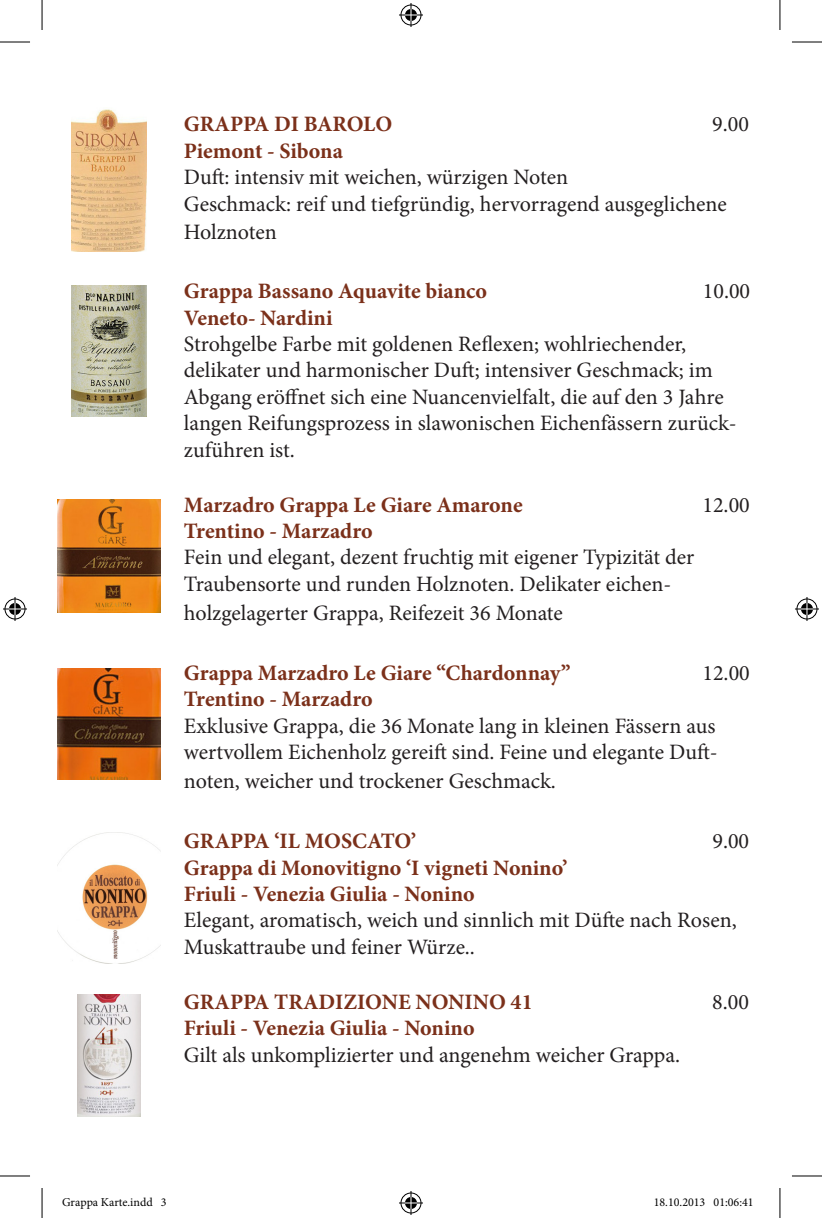
<style>
.page{position:relative;width:822px;height:1218px;background:#fff}
.page>*{position:absolute;margin:0;border:0;box-sizing:border-box;transform-origin:0 0}
.t1{font:22px/26.4px "Minion Pro";color:#231f20}
.t2{font:700 22px/26.4px "Minion Pro";color:#7b301a}
.t3{font:12px "Minion Pro";color:#000}
</style>
<div class="page">
<img style="left:72px;top:109px;width:74px;height:143px">
<img style="left:72px;top:286px;width:74px;height:131px">
<img style="left:57px;top:668px;width:103px;height:112px">
<img style="left:57px;top:500px;width:103px;height:113px">
<img style="left:57px;top:832px;width:103px;height:131px">
<img style="left:78px;top:994px;width:62px;height:122px">
<hr style="left:0;top:42px;width:30px;height:1px;background:#000">
<hr style="left:791px;top:42px;width:30px;height:1px;background:#000">
<hr style="left:0;top:1176px;width:30px;height:1px;background:#000">
<hr style="left:791px;top:1176px;width:30px;height:1px;background:#000">
<hr style="left:42px;top:0;width:1px;height:30px;background:#000">
<hr style="left:42px;top:1188px;width:1px;height:30px;background:#000">
<hr style="left:779px;top:0;width:1px;height:30px;background:#000">
<hr style="left:779px;top:1188px;width:1px;height:30px;background:#000">
<svg style="left:399px;top:3px;width:24px;height:24px"></svg>
<svg style="left:399px;top:1191px;width:24px;height:24px"></svg>
<svg style="left:3px;top:597px;width:24px;height:24px"></svg>
<svg style="left:795px;top:597px;width:23px;height:24px"></svg>
<div style="left:713px;top:1198px;width:5px;height:8px;border:1px solid #fff;border-radius:50%"></div>
<svg style="left:714px;top:1198px;width:4px;height:8px"></svg>
<p class="t2" style="left:184px;top:111px;width:210px">GRAPPA DI BAROLO</p>
<p class="t1" style="left:711px;top:111px;width:38px">9.00</p>
<p class="t2" style="left:184px;top:137px;width:161px">Piemont - Sibona</p>
<p class="t1" style="left:184px;top:164px;width:544px">Duft: intensiv mit weichen, würzigen Noten<br>Geschmack: reif und tiefgründig, hervorragend ausgeglichene</p>
<p class="t1" style="left:184px;top:219px;width:95px">Holznoten</p>
<p class="t2" style="left:184px;top:278px;width:304px">Grappa Bassano Aquavite bianco</p>
<p class="t1" style="left:702px;top:278px;width:49px">10.00</p>
<p class="t2" style="left:184px;top:304px;width:150px">Veneto- Nardini</p>
<p class="t1" style="left:184px;top:331px;width:554px">Strohgelbe Farbe mit goldenen Reflexen; wohlriechender, delikater und harmonischer Duft; intensiver Geschmack; im Abgang eröffnet sich eine Nuancenvielfalt, die auf den 3 Jahre langen Reifungsprozess in slawonischen Eichenfässern zurück&shy;zuführen ist.</p>
<p class="t2" style="left:184px;top:491px;width:340px">Marzadro Grappa Le Giare Amarone</p>
<p class="t1" style="left:702px;top:491px;width:49px">12.00</p>
<p class="t2" style="left:184px;top:517px;width:190px">Trentino - Marzadro</p>
<p class="t1" style="left:184px;top:544px;width:511px">Fein und elegant, dezent fruchtig mit eigener Typizität der<br>Traubensorte und runden Holznoten. Delikater eichen-</p>
<p class="t1" style="left:184px;top:599px;width:380px">holzgelagerter Grappa, Reifezeit 36 Monate</p>
<p class="t2" style="left:184px;top:659px;width:388px">Grappa Marzadro Le Giare “Chardonnay”</p>
<p class="t1" style="left:702px;top:660px;width:49px">12.00</p>
<p class="t2" style="left:184px;top:686px;width:190px">Trentino - Marzadro</p>
<p class="t1" style="left:184px;top:712px;width:535px">Exklusive Grappa, die 36 Monate lang in kleinen Fässern aus wertvollem Eichenholz gereift sind. Feine und elegante Duft-</p>
<p class="t1" style="left:184px;top:768px;width:373px">noten, weicher und trockener Geschmack.</p>
<p class="t2" style="left:184px;top:828px;width:233px">GRAPPA ‘IL MOSCATO’</p>
<p class="t1" style="left:712px;top:828px;width:38px">9.00</p>
<p class="t2" style="left:184px;top:854px;width:385px">Grappa di Monovitigno ‘I vigneti Nonino’<br>Friuli - Venezia Giulia - Nonino</p>
<p class="t1" style="left:184px;top:907px;width:554px">Elegant, aromatisch, weich und sinnlich mit Düfte nach Rosen,<br>Muskattraube und feiner Würze..</p>
<p class="t2" style="left:184px;top:988px;width:350px">GRAPPA TRADIZIONE NONINO 41</p>
<p class="t1" style="left:711px;top:988px;width:38px">8.00</p>
<p class="t2" style="left:184px;top:1014px;width:292px">Friuli - Venezia Giulia - Nonino</p>
<p class="t1" style="left:184px;top:1041px;width:497px">Gilt als unkomplizierter und angenehm weicher Grappa.</p>
<p class="t3" style="left:62px;top:1194px;width:106px">Grappa Karte.indd 3</p>
<p class="t3" style="left:653px;top:1194px;width:101px">18.10.2013 01:06:41</p>
</div>
